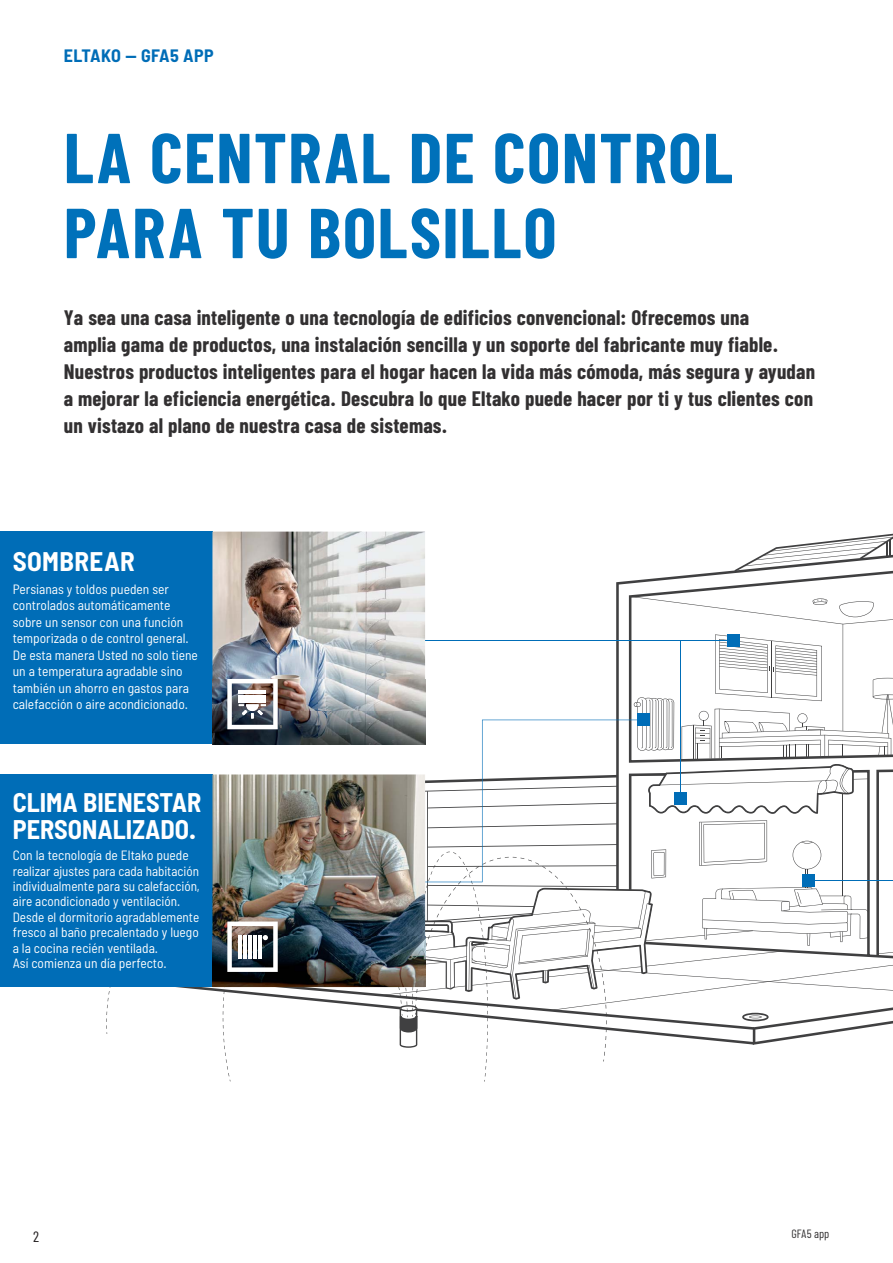
<style>
.page{position:relative;width:893px;height:1263px;background:#fff}
.page>*{position:absolute;margin:0;border:0;box-sizing:border-box;transform-origin:0 0}
.t1{font:700 70.5px/75px "Barlow Condensed";letter-spacing:.02em;color:#0071ba}
.t2{font:700 semi-condensed 27px/27px "Barlow";color:#fff}
.t3{font:700 21px/27px "Barlow Condensed";letter-spacing:.01em;color:#323031}
.t4{font:700 semi-condensed 18px "Barlow";letter-spacing:.015em;color:#006db7}
.t5{font:15px "Barlow Condensed";color:#231f20}
.t6{font:semi-condensed 13.5px/16.5px "Barlow";color:#fff}
.t7{font:12px "Barlow Condensed";color:#323031}
</style>
<div class="page">
<svg style="left:753px;top:572px;width:140px;height:15px"></svg>
<svg style="left:734px;top:533px;width:159px;height:39px"></svg>
<svg style="left:106px;top:1018px;width:2px;height:16px"></svg>
<div style="left:0;top:532px;width:213px;height:212px;background:#006db7"></div>
<div style="left:0;top:774px;width:213px;height:213px;background:#006db7"></div>
<img style="left:212px;top:532px;width:213px;height:64px">
<svg style="left:176px;top:596px;width:717px;height:486px"></svg>
<h3 class="t4" style="left:64px;top:50px;width:151px">ELTAKO — GFA5 APP</h3>
<h1 class="t1" style="left:64px;top:128px;width:671px">LA CENTRAL DE CONTROL<br>PARA TU BOLSILLO</h1>
<p class="t3" style="left:64px;top:306px;width:753px">Ya sea una casa inteligente o una tecnología de edificios convencional: Ofrecemos una<br>amplia gama de productos, una instalación sencilla y un soporte del fabricante muy fiable.<br>Nuestros productos inteligentes para el hogar hacen la vida más cómoda, más segura y ayudan a mejorar la eficiencia energética. Descubra lo que Eltako puede hacer por ti y tus clientes con un vistazo al plano de nuestra casa de sistemas.</p>
<h2 class="t2" style="left:13px;top:551px;width:124px">SOMBREAR</h2>
<p class="t6" style="left:13px;top:582px;width:187px">Persianas y toldos pueden ser controlados automáticamente sobre un sensor con una función temporizada o de control general.<br>De esta manera Usted no solo tiene un a temperatura agradable sino también un ahorro en gastos para calefacción o aire acondicionado.</p>
<h2 class="t2" style="left:13px;top:792px;width:190px">CLIMA BIENESTAR<br>PERSONALIZADO.</h2>
<p class="t6" style="left:13px;top:849px;width:189px;line-height:15.5px">Con la tecnología de Eltako puede realizar ajustes para cada habitación individualmente para su calefacción, aire acondicionado y ventilación.<br>Desde el dormitorio agradablemente fresco al baño precalentado y luego a la cocina recién ventilada.<br>Así comienza un día perfecto.</p>
<p class="t5" style="left:33px;top:1228px;width:8px">2</p>
<p class="t7" style="left:791px;top:1227px;width:39px">GFA5 app</p>
</div>
